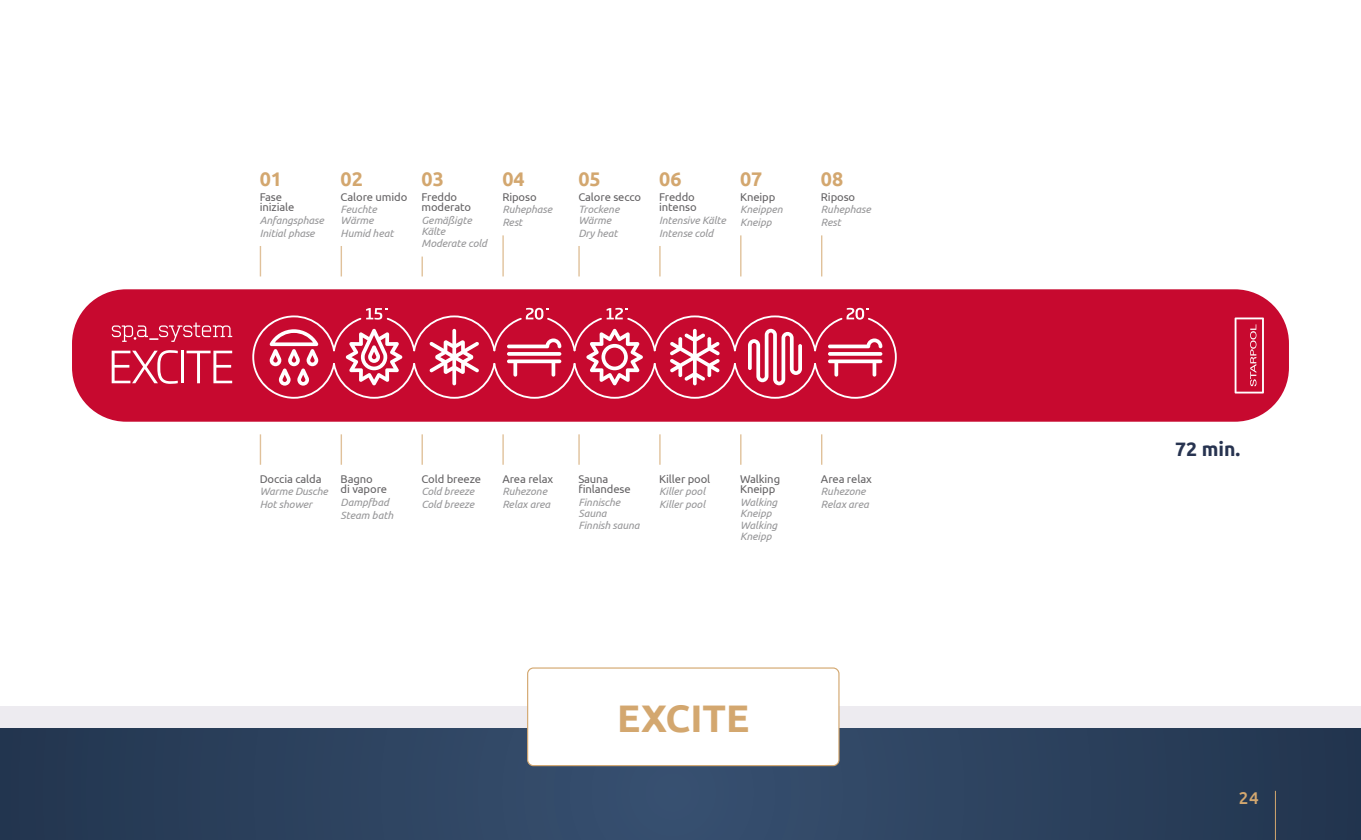
<style>
.page{position:relative;width:1361px;height:840px;background:#fff}
.page>*{position:absolute;margin:0;border:0;box-sizing:border-box;transform-origin:0 0}
.t1{font:700 38.4px "Ubuntu";color:#d3a76f}
.t2{font:700 19.6px "Ubuntu";color:#d3a76f}
.t3{font:700 19.4px "Ubuntu";color:#273350}
.t4{font:500 17px "Ubuntu";color:#d3a76f}
.t5{font:11.2px/10.6px "Ubuntu";letter-spacing:-.01em;color:#656365}
.t6{font:italic 10.6px/12.6px "Ubuntu";letter-spacing:-.01em;color:#969698}
</style>
<div class="page">
<svg style="left:0;top:727px;width:1361px;height:112px;background:#2d435f"></svg>
<hr style="left:260px;top:246px;width:1px;height:30px;background:#d3a76f">
<hr style="left:260px;top:434px;width:1px;height:30px;background:#d3a76f">
<hr style="left:421px;top:434px;width:2px;height:30px;background:#d3a76f">
<hr style="left:578px;top:434px;width:2px;height:30px;background:#d3a76f">
<hr style="left:740px;top:434px;width:1px;height:30px;background:#d3a76f">
<hr style="left:341px;top:434px;width:1px;height:30px;background:#d3a76f">
<hr style="left:502px;top:434px;width:2px;height:30px;background:#d3a76f">
<hr style="left:659px;top:434px;width:1px;height:30px;background:#d3a76f">
<hr style="left:821px;top:434px;width:1px;height:30px;background:#d3a76f">
<hr style="left:578px;top:246px;width:2px;height:30px;background:#d3a76f">
<hr style="left:421px;top:256px;width:2px;height:20px;background:#d3a76f">
<hr style="left:740px;top:235px;width:1px;height:41px;background:#d3a76f">
<hr style="left:341px;top:246px;width:1px;height:30px;background:#d3a76f">
<hr style="left:659px;top:246px;width:1px;height:30px;background:#d3a76f">
<hr style="left:502px;top:235px;width:2px;height:41px;background:#d3a76f">
<hr style="left:821px;top:235px;width:1px;height:41px;background:#d3a76f">
<div style="left:72px;top:289px;width:1217px;height:132px;background:#c7092f;border-radius:54px"></div>
<svg style="left:1234px;top:317px;width:30px;height:76px"></svg>
<svg style="left:252px;top:307px;width:645px;height:91px"></svg>
<svg style="left:112px;top:322px;width:120px;height:20px"></svg>
<svg style="left:112px;top:350px;width:66px;height:33px"></svg>
<hr style="left:181px;top:350px;width:3px;height:33px;background:#fff">
<svg style="left:186px;top:350px;width:46px;height:33px"></svg>
<div style="left:0;top:706px;width:1361px;height:21px;background:#edebf0"></div>
<div style="left:528px;top:667px;width:311px;height:98px;background:#fff;border-radius:6px"></div>
<div style="left:527px;top:667px;width:312px;height:98px;border:1px solid #d3a76f;border-radius:6px"></div>
<hr style="left:1275px;top:790px;width:1px;height:49px;background:#d3a76f">
<h2 class="t2" style="left:260px;top:167px;width:24px">01</h2>
<h2 class="t2" style="left:341px;top:167px;width:24px">02</h2>
<h2 class="t2" style="left:421px;top:167px;width:24px">03</h2>
<h2 class="t2" style="left:502px;top:167px;width:24px">04</h2>
<h2 class="t2" style="left:578px;top:167px;width:24px">05</h2>
<h2 class="t2" style="left:659px;top:167px;width:24px">06</h2>
<h2 class="t2" style="left:740px;top:167px;width:24px">07</h2>
<h2 class="t2" style="left:821px;top:167px;width:24px">08</h2>
<p class="t5" style="left:260px;top:191px;width:36px">Fase iniziale</p>
<p class="t6" style="left:260px;top:213px;width:66px">Anfangsphase<br>Initial phase</p>
<p class="t5" style="left:341px;top:191px;width:68px">Calore umido</p>
<p class="t6" style="left:341px;top:204px;width:38px;line-height:10.6px">Feuchte<br>Wärme</p>
<p class="t6" style="left:341px;top:226px;width:54px">Humid heat</p>
<p class="t5" style="left:421px;top:191px;width:51px">Freddo moderato</p>
<p class="t6" style="left:421px;top:214px;width:52px;line-height:10.6px">Gemäßigte<br>Kälte</p>
<p class="t6" style="left:421px;top:237px;width:67px">Moderate cold</p>
<p class="t5" style="left:502px;top:191px;width:36px">Riposo</p>
<p class="t6" style="left:502px;top:203px;width:51px">Ruhephase<br>Rest</p>
<p class="t5" style="left:578px;top:191px;width:64px">Calore secco</p>
<p class="t6" style="left:578px;top:204px;width:43px;line-height:10.6px">Trockene<br>Wärme</p>
<p class="t6" style="left:578px;top:226px;width:41px">Dry heat</p>
<p class="t5" style="left:659px;top:191px;width:39px">Freddo intenso</p>
<p class="t6" style="left:659px;top:213px;width:68px">Intensive Kälte<br>Intense cold</p>
<p class="t5" style="left:740px;top:191px;width:37px">Kneipp</p>
<p class="t6" style="left:740px;top:203px;width:44px">Kneippen<br>Kneipp</p>
<p class="t5" style="left:821px;top:191px;width:36px">Riposo</p>
<p class="t6" style="left:821px;top:203px;width:51px">Ruhephase<br>Rest</p>
<p class="t5" style="left:260px;top:473px;width:63px">Doccia calda</p>
<p class="t6" style="left:260px;top:485px;width:70px">Warme Dusche<br>Hot shower</p>
<p class="t5" style="left:341px;top:473px;width:48px">Bagno<br>di vapore</p>
<p class="t6" style="left:341px;top:495px;width:54px">Dampfbad<br>Steam bath</p>
<p class="t5" style="left:421px;top:473px;width:61px">Cold breeze</p>
<p class="t6" style="left:421px;top:485px;width:54px">Cold breeze<br>Cold breeze</p>
<p class="t5" style="left:502px;top:473px;width:52px">Area relax</p>
<p class="t6" style="left:502px;top:485px;width:49px">Ruhezone<br>Relax area</p>
<p class="t5" style="left:578px;top:473px;width:54px">Sauna finlandese</p>
<p class="t6" style="left:578px;top:496px;width:44px;line-height:10.6px">Finnische<br>Sauna</p>
<p class="t6" style="left:578px;top:518px;width:63px">Finnish sauna</p>
<p class="t5" style="left:659px;top:473px;width:53px">Killer pool</p>
<p class="t6" style="left:659px;top:485px;width:48px">Killer pool<br>Killer pool</p>
<p class="t5" style="left:740px;top:473px;width:42px">Walking<br>Kneipp</p>
<p class="t6" style="left:740px;top:496px;width:39px;line-height:10.6px">Walking<br>Kneipp</p>
<p class="t6" style="left:740px;top:519px;width:39px;line-height:10.6px">Walking<br>Kneipp</p>
<p class="t5" style="left:821px;top:473px;width:52px">Area relax</p>
<p class="t6" style="left:821px;top:485px;width:49px">Ruhezone<br>Relax area</p>
<h1 class="t1" style="left:617px;top:694px;width:134px">EXCITE</h1>
<h3 class="t3" style="left:1175px;top:437px;width:67px">72 min.</h3>
<h3 class="t4" style="left:1238px;top:786px;width:22px">24</h3>
</div>
